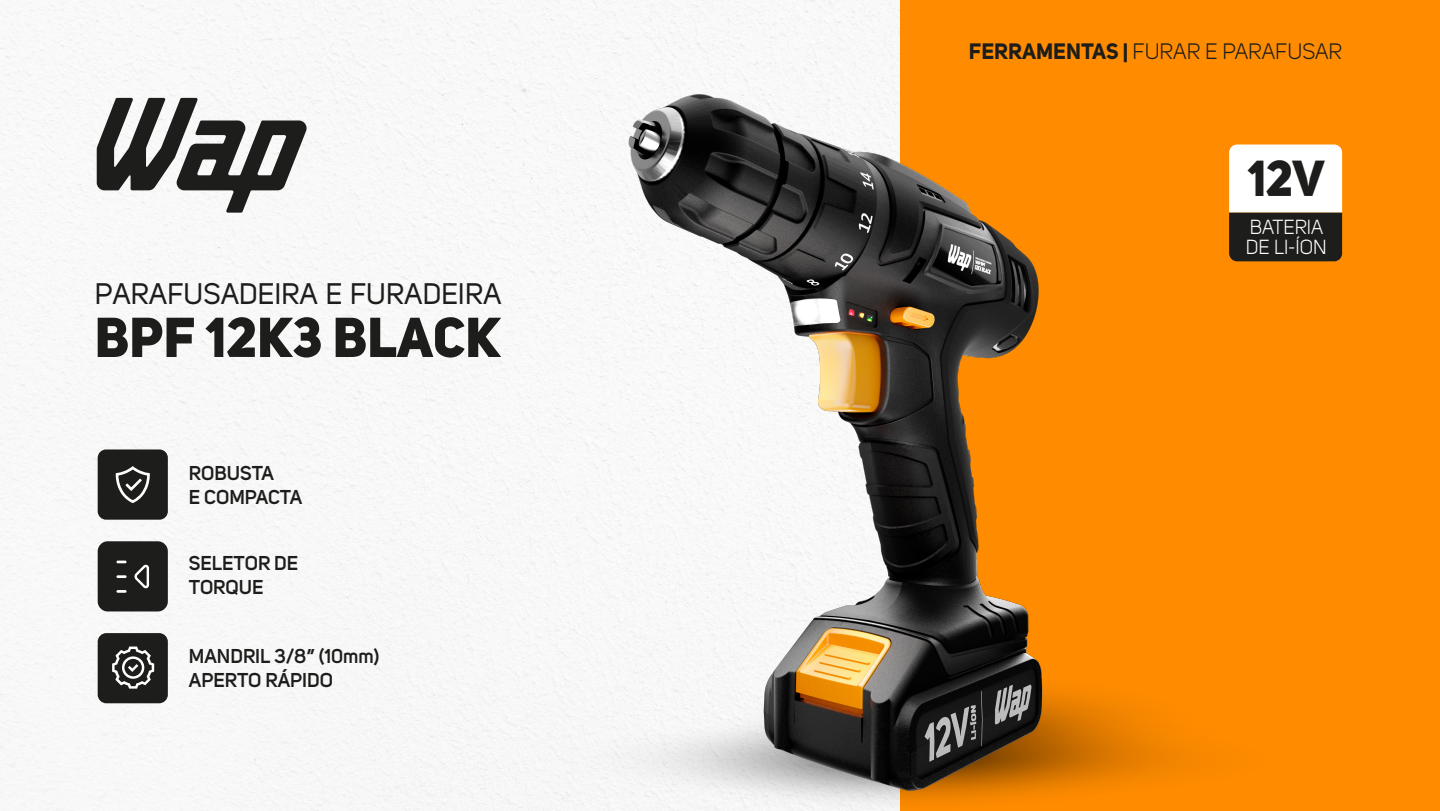
<style>
.page{position:relative;width:1440px;height:811px;background:#fff}
.page>*{position:absolute;margin:0;border:0;box-sizing:border-box;transform-origin:0 0}
.t1{font:800 55.43px "Uni Sans";color:#1d1d1b}
.t2{font:800 49.88px "Uni Sans";color:#1d1d1b}
.t3{font:29.4px "Uni Sans Regular";color:#1d1d1b}
.t4{font:22.05px "Uni Sans";color:#1d1d1b}
.t5{font:20.17px/20px "Uni Sans";color:#fff}
.t6{font:600 19.8px/23.8px "Uni Sans";color:#1d1d1b}
.s1{font-weight:700}
</style>
<div class="page">
<img style="left:0;top:0;width:901px;height:810px">
<div style="left:901px;top:0;width:539px;height:810px;background:#ff8c00"></div>
<svg style="left:97px;top:98px;width:210px;height:115px"></svg>
<div style="left:98px;top:449px;width:70px;height:70px;background:#1d1d1b;border-radius:8px"></div>
<svg style="left:116px;top:466px;width:34px;height:37px"></svg>
<div style="left:98px;top:633px;width:70px;height:70px;background:#1d1d1b;border-radius:9px"></div>
<svg style="left:112px;top:646px;width:42px;height:42px"></svg>
<div style="left:98px;top:541px;width:70px;height:70px;background:#1d1d1b;border-radius:10px"></div>
<svg style="left:134px;top:564px;width:15px;height:24px"></svg>
<svg style="left:116px;top:560px;width:11px;height:3px"></svg>
<svg style="left:116px;top:590px;width:11px;height:2px"></svg>
<svg style="left:116px;top:575px;width:11px;height:3px"></svg>
<img style="left:488px;top:77px;width:734px;height:734px">
<svg style="left:1229px;top:144px;width:113px;height:117px;background:#a2a09e"></svg>
<h3 class="t3" style="left:95px;top:276px;width:408px">PARAFUSADEIRA E FURADEIRA</h3>
<h1 class="t1" style="left:95px;top:302px;width:408px">BPF 12K3 BLACK</h1>
<p class="t6" style="left:189px;top:461px;width:115px">ROBUSTA<br>E COMPACTA</p>
<p class="t6" style="left:189px;top:551px;width:111px">SELETOR DE<br>TORQUE</p>
<p class="t6" style="left:189px;top:644px;width:192px">MANDRIL 3/8” (10mm)<br>APERTO RÁPIDO</p>
<p class="t4" style="left:969px;top:39px;width:375px"><span class="s1">FERRAMENTAS |</span> FURAR E PARAFUSAR</p>
<h2 class="t2" style="left:1248px;top:146px;width:78px">12V</h2>
<p class="t5" style="left:1246px;top:217px;width:82px">BATERIA<br>DE LI-ÍON</p>
</div>
